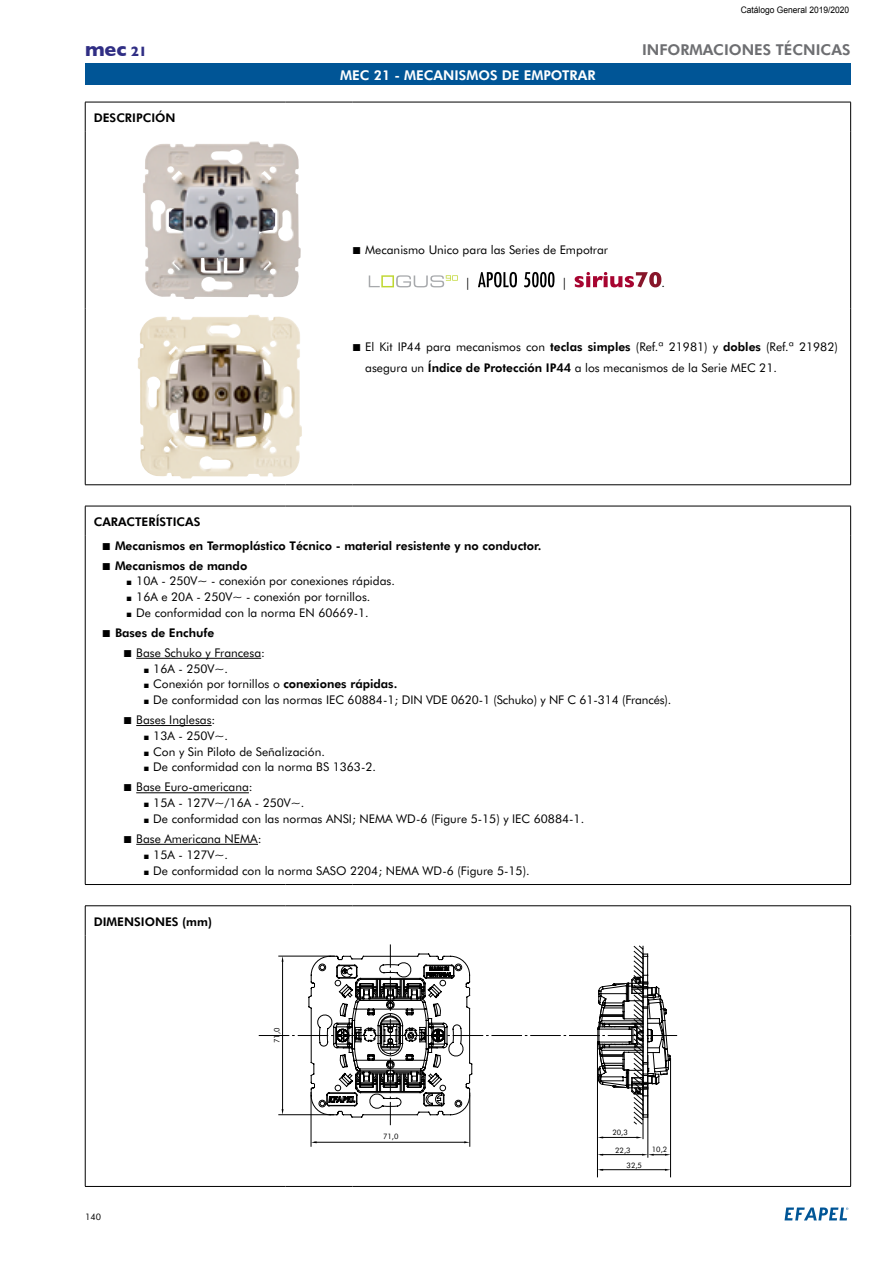
<style>
.page{position:relative;width:893px;height:1263px;background:#fff}
.page>*{position:absolute;margin:0;border:0;box-sizing:border-box;transform-origin:0 0}
.t1{font:700 19.8px "Gill Sans";color:#302e84}
.t2{font:800 15px "Futura BT";color:#6d6e71}
.t3{font:700 13.8px "Gill Sans";color:#302e84}
.t4{font:800 13.5px "Futura BT";color:#fff}
.t5{font:12px/15.8px "Futura BT";color:#000}
.t6{font:800 12px/23.9px "Futura BT";color:#000}
.t7{font:9px "Arial";color:#000;scale:.94 1}
.t8{font:9px "Futura BT";color:#000}
.t9{font:7.5px "Futura BT";color:#000}
.s1{font-weight:800}
</style>
<div class="page">
<svg style="left:784px;top:1207px;width:64px;height:13px"></svg>
<div style="left:85px;top:64px;width:766px;height:21px;background:#005596"></div>
<hr style="left:85px;top:905px;width:201px;height:1px;background:#000">
<svg style="left:85px;top:906px;width:1px;height:29px"></svg>
<hr style="left:286px;top:905px;width:66px;height:1px;background:#000">
<hr style="left:352px;top:905px;width:499px;height:1px;background:#000">
<hr style="left:85px;top:935px;width:1px;height:251px;background:#000">
<hr style="left:85px;top:1186px;width:201px;height:1px;background:#000">
<hr style="left:286px;top:1186px;width:66px;height:1px;background:#000">
<hr style="left:352px;top:1186px;width:499px;height:1px;background:#000">
<hr style="left:85px;top:506px;width:201px;height:1px;background:#000">
<hr style="left:85px;top:506px;width:1px;height:30px;background:#000">
<hr style="left:286px;top:506px;width:66px;height:1px;background:#000">
<hr style="left:352px;top:506px;width:499px;height:1px;background:#000">
<hr style="left:85px;top:536px;width:1px;height:348px;background:#000">
<hr style="left:85px;top:884px;width:201px;height:1px;background:#000">
<hr style="left:286px;top:884px;width:66px;height:1px;background:#000">
<hr style="left:352px;top:884px;width:499px;height:1px;background:#000">
<hr style="left:850px;top:506px;width:1px;height:30px;background:#000">
<hr style="left:850px;top:536px;width:1px;height:348px;background:#000">
<svg style="left:850px;top:906px;width:1px;height:29px"></svg>
<hr style="left:850px;top:935px;width:1px;height:251px;background:#000">
<hr style="left:85px;top:102px;width:201px;height:1px;background:#000">
<hr style="left:85px;top:102px;width:1px;height:30px;background:#000">
<hr style="left:286px;top:102px;width:66px;height:1px;background:#000">
<hr style="left:352px;top:102px;width:499px;height:1px;background:#000">
<hr style="left:850px;top:102px;width:1px;height:30px;background:#000">
<hr style="left:85px;top:132px;width:1px;height:176px;background:#000">
<hr style="left:850px;top:132px;width:1px;height:176px;background:#000">
<hr style="left:85px;top:308px;width:1px;height:177px;background:#000">
<hr style="left:850px;top:308px;width:1px;height:177px;background:#000">
<hr style="left:85px;top:484px;width:201px;height:1px;background:#000">
<hr style="left:286px;top:484px;width:66px;height:1px;background:#000">
<hr style="left:352px;top:484px;width:499px;height:1px;background:#000">
<img style="left:143px;top:141px;width:158px;height:158px">
<svg style="left:369px;top:275px;width:89px;height:12px"></svg>
<svg style="left:478px;top:272px;width:39px;height:15px"></svg>
<svg style="left:524px;top:272px;width:30px;height:15px"></svg>
<svg style="left:575px;top:272px;width:86px;height:15px"></svg>
<img style="left:138px;top:315px;width:164px;height:163px">
<hr style="left:136px;top:658px;width:125px;height:1px;background:#000">
<hr style="left:136px;top:725px;width:76px;height:1px;background:#000">
<hr style="left:136px;top:792px;width:113px;height:1px;background:#000">
<hr style="left:136px;top:844px;width:122px;height:1px;background:#000">
<hr style="left:314px;top:1142px;width:152px;height:1px;background:#000">
<hr style="left:278px;top:1114px;width:56px;height:1px;background:#000">
<hr style="left:278px;top:956px;width:57px;height:1px;background:#000">
<hr style="left:282px;top:961px;width:1px;height:150px;background:#000">
<hr style="left:670px;top:1058px;width:1px;height:119px;background:#000">
<hr style="left:648px;top:1055px;width:1px;height:103px;background:#000">
<hr style="left:597px;top:1042px;width:1px;height:135px;background:#000">
<hr style="left:601px;top:1169px;width:65px;height:1px;background:#000">
<hr style="left:601px;top:1154px;width:42px;height:1px;background:#000">
<svg style="left:642px;top:1154px;width:29px;height:2px"></svg>
<hr style="left:453px;top:1035px;width:30px;height:1px;background:#000">
<hr style="left:491px;top:1035px;width:31px;height:1px;background:#000">
<hr style="left:530px;top:1035px;width:31px;height:1px;background:#000">
<hr style="left:569px;top:1035px;width:30px;height:1px;background:#000">
<hr style="left:298px;top:1035px;width:30px;height:1px;background:#000">
<hr style="left:259px;top:1035px;width:30px;height:1px;background:#000">
<hr style="left:647px;top:1035px;width:30px;height:1px;background:#000">
<hr style="left:470px;top:1092px;width:1px;height:55px;background:#000">
<hr style="left:311px;top:1092px;width:1px;height:55px;background:#000">
<svg style="left:308px;top:944px;width:164px;height:181px"></svg>
<svg style="left:597px;top:945px;width:74px;height:194px"></svg>
<h1 class="t1" style="left:85px;top:34px;width:43px">mec</h1>
<p class="t3" style="left:131px;top:40px;width:18px">21</p>
<p class="t6" style="left:94px;top:106px;width:83px">DESCRIPCIÓN</p>
<p class="t7" style="left:741px;top:4px;width:117px">Catálogo General 2019/2020</p>
<p class="t4" style="left:340px;top:67px;width:257px">MEC 21 - MECANISMOS DE EMPOTRAR</p>
<p class="t2" style="left:642px;top:40px;width:210px">INFORMACIONES TÉCNICAS</p>
<p class="t5" style="left:365px;top:241px;width:244px">Mecanismo Unico para las Series de Empotrar</p>
<p class="t5" style="left:465px;top:275px;width:7px">|</p>
<p class="t5" style="left:562px;top:275px;width:7px">|</p>
<p class="t5" style="left:661px;top:275px;width:5px">.</p>
<p class="t5" style="left:365px;top:336px;width:474px;line-height:21px">El Kit IP44 para mecanismos con <span class="s1">teclas simples</span> (Ref.ª 21981) y <span class="s1">dobles</span> (Ref.ª 21982) asegura un <span class="s1">Índice de Protección IP44</span> a los mecanismos de la Serie MEC 21.</p>
<p class="t6" style="left:115px;top:509px;width:428px;text-indent:-21px">CARACTERÍSTICAS<br>Mecanismos en Termoplástico Técnico - material resistente y no conductor.</p>
<p class="t6" style="left:115px;top:553px;width:134px">Mecanismos de mando</p>
<p class="t5" style="left:136px;top:573px;width:260px">10A - 250V~ - conexión por conexiones rápidas.<br>16A e 20A - 250V~ - conexión por tornillos.<br>De conformidad con la norma EN 60669-1.</p>
<p class="t6" style="left:115px;top:621px;width:101px">Bases de Enchufe</p>
<p class="t5" style="left:153px;top:645px;width:520px;text-indent:-17px">Base Schuko y Francesa:<br>16A - 250V~.<br>Conexión por tornillos o <span class="s1">conexiones rápidas.<br></span>De conformidad con las normas IEC 60884-1; DIN VDE 0620-1 (Schuko) y NF C 61-314 (Francés).</p>
<p class="t5" style="left:153px;top:712px;width:224px;text-indent:-17px">Bases Inglesas:<br>13A - 250V~.<br>Con y Sin Piloto de Señalización.<br>De conformidad con la norma BS 1363-2.</p>
<p class="t5" style="left:153px;top:779px;width:432px;text-indent:-17px">Base Euro-americana:<br>15A - 127V~/16A - 250V~.<br>De conformidad con las normas ANSI; NEMA WD-6 (Figure 5-15) y IEC 60884-1.</p>
<p class="t5" style="left:153px;top:831px;width:378px;text-indent:-17px">Base Americana NEMA:<br>15A - 127V~.<br>De conformidad con la norma SASO 2204; NEMA WD-6 (Figure 5-15).</p>
<p class="t6" style="left:94px;top:909px;width:120px">DIMENSIONES (mm)</p>
<p class="t8" style="left:85px;top:1212px;width:17px">140</p>
<p class="t9" style="left:272px;top:1043px;width:17px;rotate:-90deg">71,0</p>
<p class="t9" style="left:383px;top:1132px;width:17px">71,0</p>
<p class="t9" style="left:612px;top:1128px;width:17px">20,3</p>
<p class="t9" style="left:615px;top:1145px;width:17px">22,3</p>
<p class="t9" style="left:627px;top:1160px;width:17px">32,5</p>
<p class="t9" style="left:652px;top:1145px;width:17px">10,2</p>
</div>
